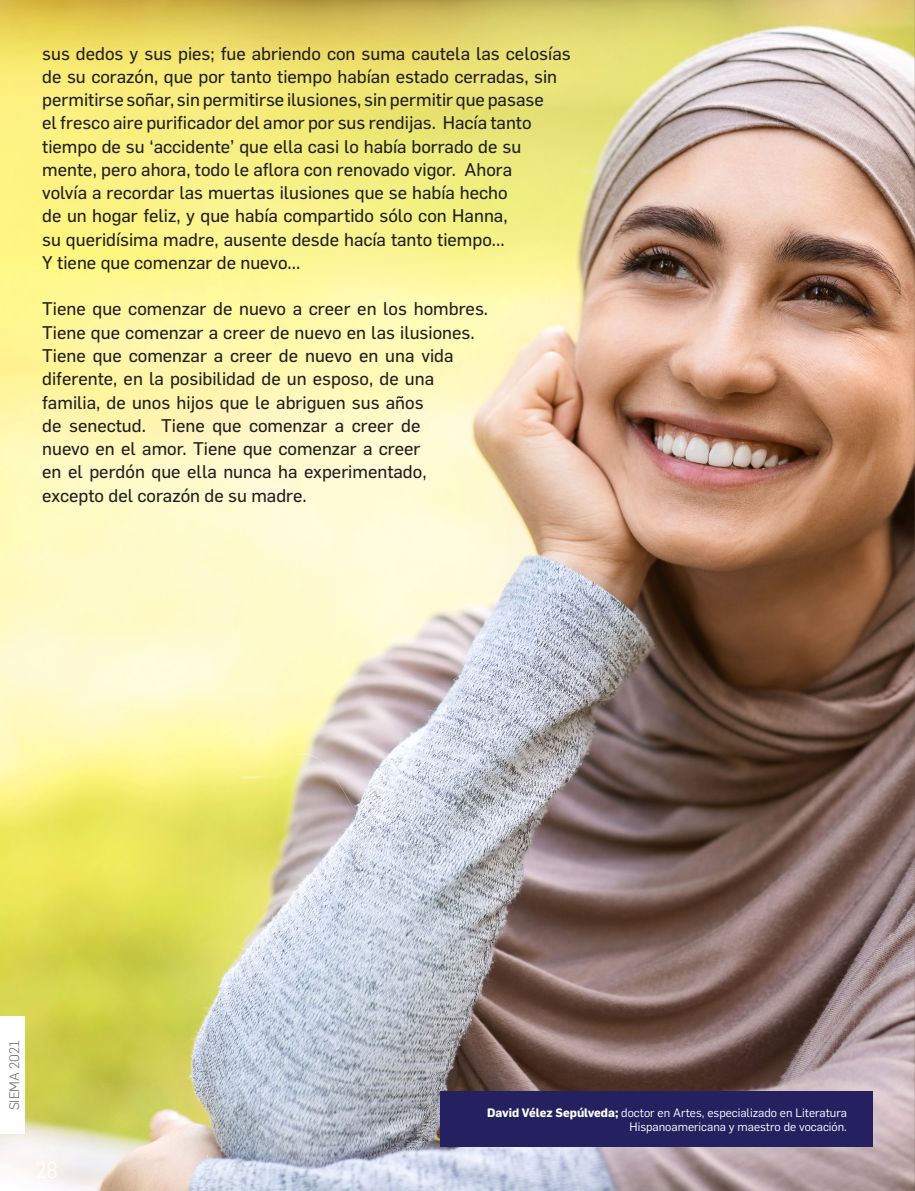
<style>
.page{position:relative;width:915px;height:1191px;background:#fff}
.page>*{position:absolute;margin:0;border:0;box-sizing:border-box;transform-origin:0 0}
.t1{font:18px/23.2px "Flama Basic";color:#231f20}
.t2{font:300 13.5px "Flama";color:#6c6d70}
.t3{font:12px/14.4px "Flama";color:#fff;text-align:right}
.s1{font-weight:700}
</style>
<div class="page">
<img style="left:0;top:0;width:914px;height:1191px">
<div style="left:0;top:1016px;width:25px;height:118px;background:#fff"></div>
<div style="left:440px;top:1091px;width:432px;height:55px;background:#252161"></div>
<p class="t1" style="left:42px;top:40px;width:529px">sus dedos y sus pies; fue abriendo con suma cautela las celosías de su corazón, que por tanto tiempo habían estado cerradas, sin permitirse soñar, sin permitirse ilusiones, sin permitir que pasase<br>el fresco aire purificador del amor por sus rendijas. Hacía tanto tiempo de su ‘accidente’ que ella casi lo había borrado de su mente, pero ahora, todo le aflora con renovado vigor. Ahora<br>volvía a recordar las muertas ilusiones que se había hecho<br>de un hogar feliz, y que había compartido sólo con Hanna,<br>su queridísima madre, ausente desde hacía tanto tiempo...<br>Y tiene que comenzar de nuevo...</p>
<p class="t1" style="left:42px;top:296px;width:447px">Tiene que comenzar de nuevo a creer en los hombres.<br>Tiene que comenzar a creer de nuevo en las ilusiones.<br>Tiene que comenzar a creer de nuevo en una vida diferente, en la posibilidad de un esposo, de una familia, de unos hijos que le abriguen sus años<br>de senectud. Tiene que comenzar a creer de<br>nuevo en el amor. Tiene que comenzar a creer<br>en el perdón que ella nunca ha experimentado, excepto del corazón de su madre.</p>
<p class="t2" style="left:5px;top:1110px;width:72px;rotate:-90deg">SIEMA 2021</p>
<p class="t3" style="left:487px;top:1104px;width:361px"><span class="s1">David Vélez Sepúlveda;</span> doctor en Artes, especializado en Literatura<br>Hispanoamericana y maestro de vocación.</p>
</div>
